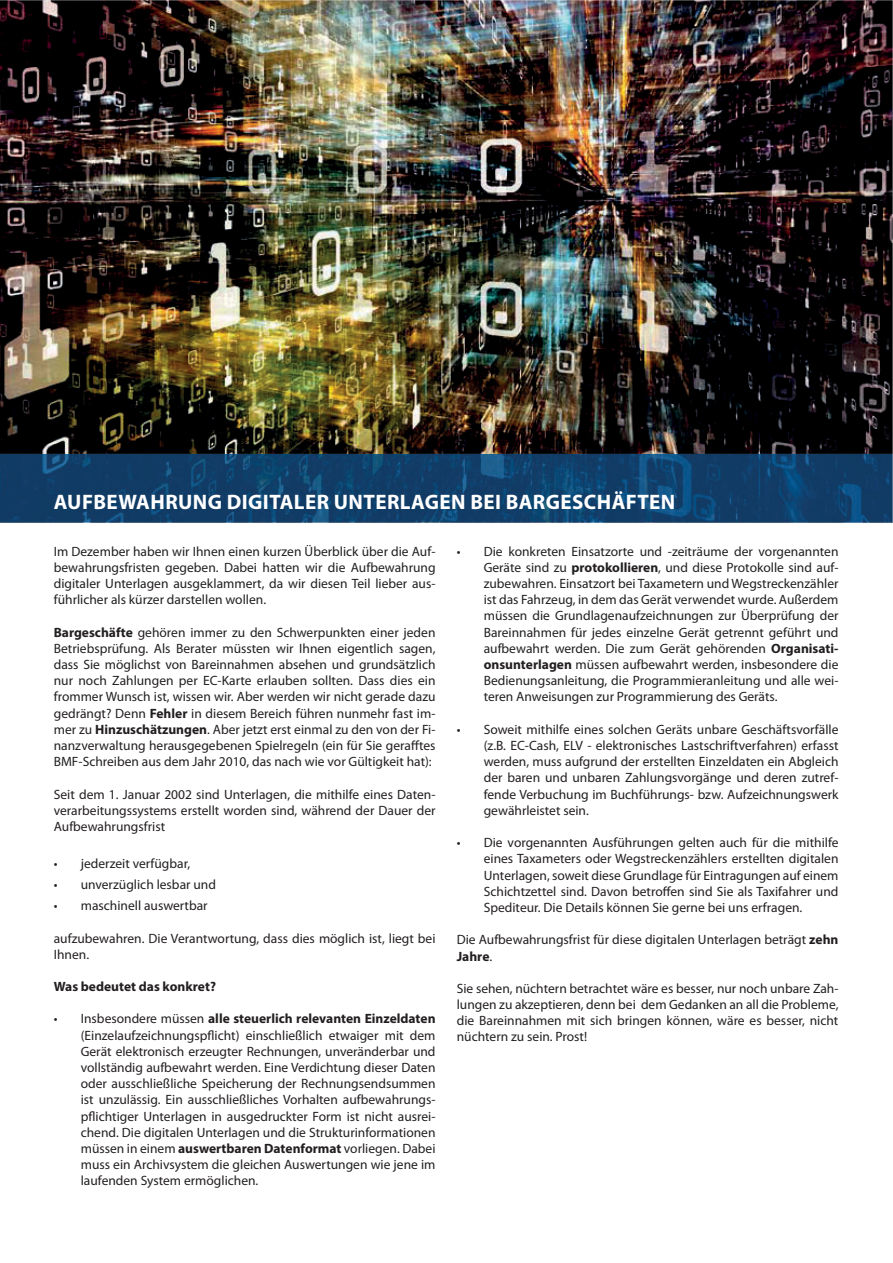
<style>
.page{position:relative;width:893px;height:1263px;background:#fff}
.page>*{position:absolute;margin:0;border:0;box-sizing:border-box;transform-origin:0 0}
.t1{font:700 21px "Myriad Pro";letter-spacing:.02em;color:#fff}
.t2{font:13.5px/16.2px "Myriad Pro";color:#231f20;text-align:justify}
.t3{font:700 13.5px "Myriad Pro";color:#231f20}
.s1{font-weight:700}
</style>
<div class="page">
<img style="left:0;top:0;width:893px;height:454px">
<img style="left:0;top:454px;width:893px;height:69px">
<h1 class="t1" style="left:54px;top:494px;width:623px">AUFBEWAHRUNG DIGITALER UNTERLAGEN BEI BARGESCHÄFTEN</h1>
<p class="t2" style="left:54px;top:544px;width:383px">Im Dezember haben wir Ihnen einen kurzen Überblick über die Auf&shy;bewahrungsfristen gegeben. Dabei hatten wir die Aufbewahrung digitaler Unterlagen ausgeklammert, da wir diesen Teil lieber aus&shy;führlicher als kürzer darstellen wollen.</p>
<p class="t2" style="left:54px;top:625px;width:383px"><span class="s1">Bargeschäfte</span> gehören immer zu den Schwerpunkten einer jeden Betriebsprüfung. Als Berater müssten wir Ihnen eigentlich sagen, dass Sie möglichst von Bareinnahmen absehen und grundsätzlich nur noch Zahlungen per EC-Karte erlauben sollten. Dass dies ein frommer Wunsch ist, wissen wir. Aber werden wir nicht gerade dazu gedrängt? Denn <span class="s1">Fehler</span> in diesem Bereich führen nunmehr fast im&shy;mer zu <span class="s1">Hinzuschätzungen</span>. Aber jetzt erst einmal zu den von der Fi&shy;nanzverwaltung herausgegebenen Spielregeln (ein für Sie gerafftes BMF-Schreiben aus dem Jahr 2010, das nach wie vor Gültigkeit hat):</p>
<p class="t2" style="left:54px;top:787px;width:383px">Seit dem 1. Januar 2002 sind Unterlagen, die mithilfe eines Daten&shy;verarbeitungssystems erstellt worden sind, während der Dauer der Aufbewahrungsfrist</p>
<p class="t2" style="left:54px;top:856px;width:138px">• jederzeit verfügbar,</p>
<p class="t2" style="left:54px;top:877px;width:164px">• unverzüglich lesbar und</p>
<p class="t2" style="left:54px;top:898px;width:155px">• maschinell auswertbar</p>
<p class="t2" style="left:54px;top:931px;width:383px">aufzubewahren. Die Verantwortung, dass dies möglich ist, liegt bei<br>Ihnen.</p>
<p class="t3" style="left:54px;top:981px;width:164px">Was bedeutet das konkret?</p>
<p class="t2" style="left:81px;top:1012px;width:356px;text-indent:-27px">• Insbesondere müssen <span class="s1">alle steuerlich relevanten Einzeldaten </span>(Einzelaufzeichnungspflicht) einschließlich etwaiger mit dem Gerät elektronisch erzeugter Rechnungen, unveränderbar und vollständig aufbewahrt werden. Eine Verdichtung dieser Daten oder ausschließliche Speicherung der Rechnungsendsummen ist unzulässig. Ein ausschließliches Vorhalten aufbewahrungs&shy;pflichtiger Unterlagen in ausgedruckter Form ist nicht ausrei&shy;chend. Die digitalen Unterlagen und die Strukturinformationen müssen in einem <span class="s1">auswertbaren Datenformat</span> vorliegen. Dabei muss ein Archivsystem die gleichen Auswertungen wie jene im laufenden System ermöglichen.</p>
<p class="t2" style="left:484px;top:544px;width:356px;text-indent:-27px">• Die konkreten Einsatzorte und -zeiträume der vorgenannten Geräte sind zu <span class="s1">protokollieren</span>, und diese Protokolle sind auf&shy;zubewahren. Einsatzort bei Taxametern und Wegstreckenzähler ist das Fahrzeug, in dem das Gerät verwendet wurde. Außerdem müssen die Grundlagenaufzeichnungen zur Überprüfung der Bareinnahmen für jedes einzelne Gerät getrennt geführt und aufbewahrt werden. Die zum Gerät gehörenden <span class="s1">Organisati&shy;onsunterlagen</span> müssen aufbewahrt werden, insbesondere die Bedienungsanleitung, die Programmieranleitung und alle wei&shy;teren Anweisungen zur Programmierung des Geräts.</p>
<p class="t2" style="left:484px;top:722px;width:356px;text-indent:-27px">• Soweit mithilfe eines solchen Geräts unbare Geschäftsvorfälle (z.B. EC-Cash, ELV - elektronisches Lastschriftverfahren) erfasst werden, muss aufgrund der erstellten Einzeldaten ein Abgleich der baren und unbaren Zahlungsvorgänge und deren zutref&shy;fende Verbuchung im Buchführungs- bzw. Aufzeichnungswerk gewährleistet sein.</p>
<p class="t2" style="left:484px;top:835px;width:356px;text-indent:-27px">• Die vorgenannten Ausführungen gelten auch für die mithilfe eines Taxameters oder Wegstreckenzählers erstellten digitalen Unterlagen, soweit diese Grundlage für Eintragungen auf einem Schichtzettel sind. Davon betroffen sind Sie als Taxifahrer und Spediteur. Die Details können Sie gerne bei uns erfragen.</p>
<p class="t2" style="left:457px;top:933px;width:383px">Die Aufbewahrungsfrist für diese digitalen Unterlagen beträgt <span class="s1">zehn<br>Jahre</span>.</p>
<p class="t2" style="left:457px;top:981px;width:383px">Sie sehen, nüchtern betrachtet wäre es besser, nur noch unbare Zah&shy;lungen zu akzeptieren, denn bei dem Gedanken an all die Probleme, die Bareinnahmen mit sich bringen können, wäre es besser, nicht nüchtern zu sein. Prost!</p>
</div>
